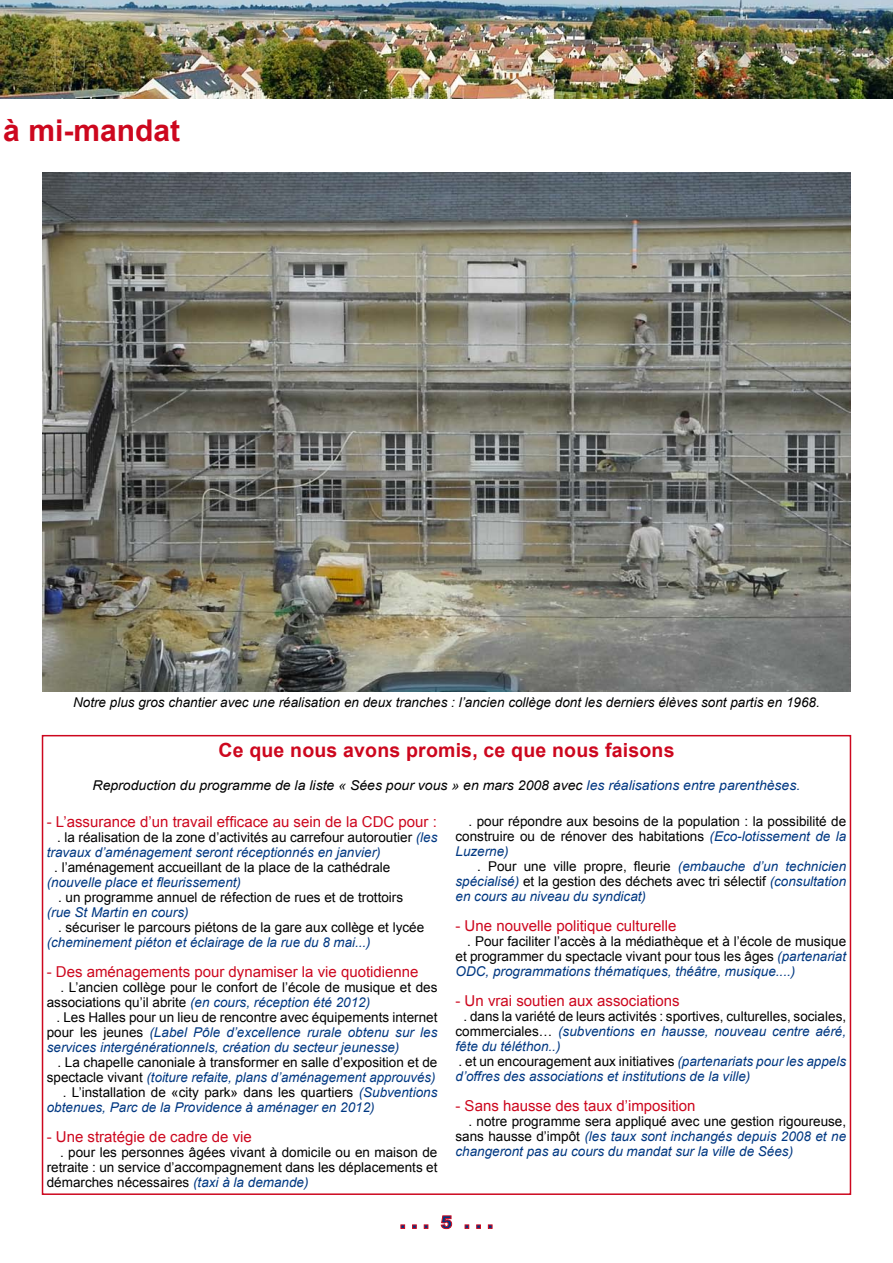
<style>
.page{position:relative;width:893px;height:1263px;background:#fff}
.page>*{position:absolute;margin:0;border:0;box-sizing:border-box;transform-origin:0 0}
.t1{font:700 30px "Arial";color:#cd071e}
.t2{font:700 19.5px "Arial";letter-spacing:.01em;color:#cd071e}
.t3{font:15px "Arial";color:#cd071e}
.t4{font:13.5px/15px "Arial";color:#000;text-align:justify}
.t5{font:italic 13.5px/15px "Arial";color:#003882;text-align:justify}
.t6{font:italic 13.5px "Arial";color:#000}
.t7{font:italic 13.5px "Arial";color:#000;scale:1.04 1}
.s1{color:#003882}
.s2{font-style:italic;color:#003882}
.s3{font-style:normal;color:#000}
</style>
<div class="page">
<div style="left:42px;top:735px;width:809px;height:460px;border:2px solid #cd071e"></div>
<img style="left:0;top:0;width:893px;height:98px">
<svg style="left:400px;top:1215px;width:93px;height:14px"></svg>
<img style="left:43px;top:173px;width:807px;height:518px">
<h1 class="t1" style="left:3px;top:111px;width:178px">à mi-mandat</h1>
<p class="t6" style="left:73px;top:693px;width:748px">Notre plus gros chantier avec une réalisation en deux tranches : l’ancien collège dont les derniers élèves sont partis en 1968.</p>
<h2 class="t2" style="left:218px;top:737px;width:458px">Ce que nous avons promis, ce que nous faisons</h2>
<p class="t7" style="left:93px;top:776px;width:682px">Reproduction du programme de la liste « Sées pour vous » en mars 2008 avec <span class="s1">les réalisations entre parenthèses.</span></p>
<p class="t3" style="left:47px;top:812px;width:392px">- L’assurance d’un travail efficace au sein de la CDC pour :</p>
<p class="t4" style="left:47px;top:830px;width:392px;text-indent:10px">. la réalisation de la zone d’activités au carrefour autoroutier <span class="s2">(les travaux d’aménagement seront réceptionnés en janvier)</span></p>
<p class="t4" style="left:54px;top:860px;width:338px">. l’aménagement accueillant de la place de la cathédrale</p>
<p class="t5" style="left:47px;top:875px;width:196px">(nouvelle place et fleurissement)</p>
<p class="t4" style="left:58px;top:890px;width:347px">. un programme annuel de réfection de rues et de trottoirs</p>
<p class="t5" style="left:47px;top:905px;width:143px">(rue St Martin en cours)</p>
<p class="t4" style="left:58px;top:920px;width:368px">. sécuriser le parcours piétons de la gare aux collège et lycée</p>
<p class="t5" style="left:47px;top:935px;width:325px">(cheminement piéton et éclairage de la rue du 8 mai...)</p>
<p class="t3" style="left:47px;top:962px;width:373px">- Des aménagements pour dynamiser la vie quotidienne</p>
<p class="t4" style="left:47px;top:980px;width:392px;text-indent:14px">. L’ancien collège pour le confort de l’école de musique et des associations qu’il abrite <span class="s2">(en cours, réception été 2012)</span></p>
<p class="t5" style="left:47px;top:1010px;width:392px;text-indent:10px"><span class="s3">. Les Halles pour un lieu de rencontre avec équipements internet pour les jeunes</span> (Label Pôle d’excellence rurale obtenu sur les services intergénérationnels, création du secteur jeunesse)</p>
<p class="t4" style="left:58px;top:1055px;width:381px">. La chapelle canoniale à transformer en salle d’exposition et de</p>
<p class="t5" style="left:47px;top:1070px;width:390px"><span class="s3">spectacle vivant</span> (toiture refaite, plans d’aménagement approuvés)</p>
<p class="t4" style="left:63px;top:1085px;width:376px">. L’installation de «city park» dans les quartiers <span class="s2">(Subventions</span></p>
<p class="t5" style="left:47px;top:1100px;width:329px">obtenues, Parc de la Providence à aménager en 2012)</p>
<p class="t3" style="left:47px;top:1127px;width:207px">- Une stratégie de cadre de vie</p>
<p class="t4" style="left:47px;top:1145px;width:392px;text-indent:13px">. pour les personnes âgées vivant à domicile ou en maison de retraite : un service d’accompagnement dans les déplacements et démarches nécessaires <span class="s2">(taxi à la demande)</span></p>
<p class="t4" style="left:455px;top:814px;width:392px;text-indent:13px">. pour répondre aux besoins de la population : la possibilité de construire ou de rénover des habitations <span class="s2">(Eco-lotissement de la Luzerne)</span></p>
<p class="t5" style="left:455px;top:859px;width:392px;text-indent:22px"><span class="s3">. Pour une ville propre, fleurie</span> (embauche d’un technicien spécialisé) <span class="s3">et la gestion des déchets avec tri sélectif</span> (consultation en cours au niveau du syndicat)</p>
<p class="t3" style="left:455px;top:916px;width:222px">- Une nouvelle politique culturelle</p>
<p class="t4" style="left:455px;top:934px;width:392px;text-indent:12px">. Pour faciliter l’accès à la médiathèque et à l’école de musique et programmer du spectacle vivant pour tous les âges <span class="s2">(partenariat ODC, programmations thématiques, théâtre, musique....)</span></p>
<p class="t3" style="left:455px;top:991px;width:226px">- Un vrai soutien aux associations</p>
<p class="t5" style="left:455px;top:1009px;width:392px;text-align:left;text-indent:8px"><span class="s3">. dans la variété de leurs activités : sportives, culturelles, sociales, commerciales…</span> (subventions en hausse, nouveau centre aéré, fête du téléthon..)<br><span class="s3">. et un encouragement aux initiatives</span> (partenariats pour les appels d’offres des associations et institutions de la ville)</p>
<p class="t3" style="left:455px;top:1096px;width:242px">- Sans hausse des taux d’imposition</p>
<p class="t5" style="left:455px;top:1114px;width:392px;text-indent:13px"><span class="s3">. notre programme sera appliqué avec une gestion rigoureuse, sans hausse d’impôt</span> (les taux sont inchangés depuis 2008 et ne changeront pas au cours du mandat sur la ville de Sées)</p>
</div>
